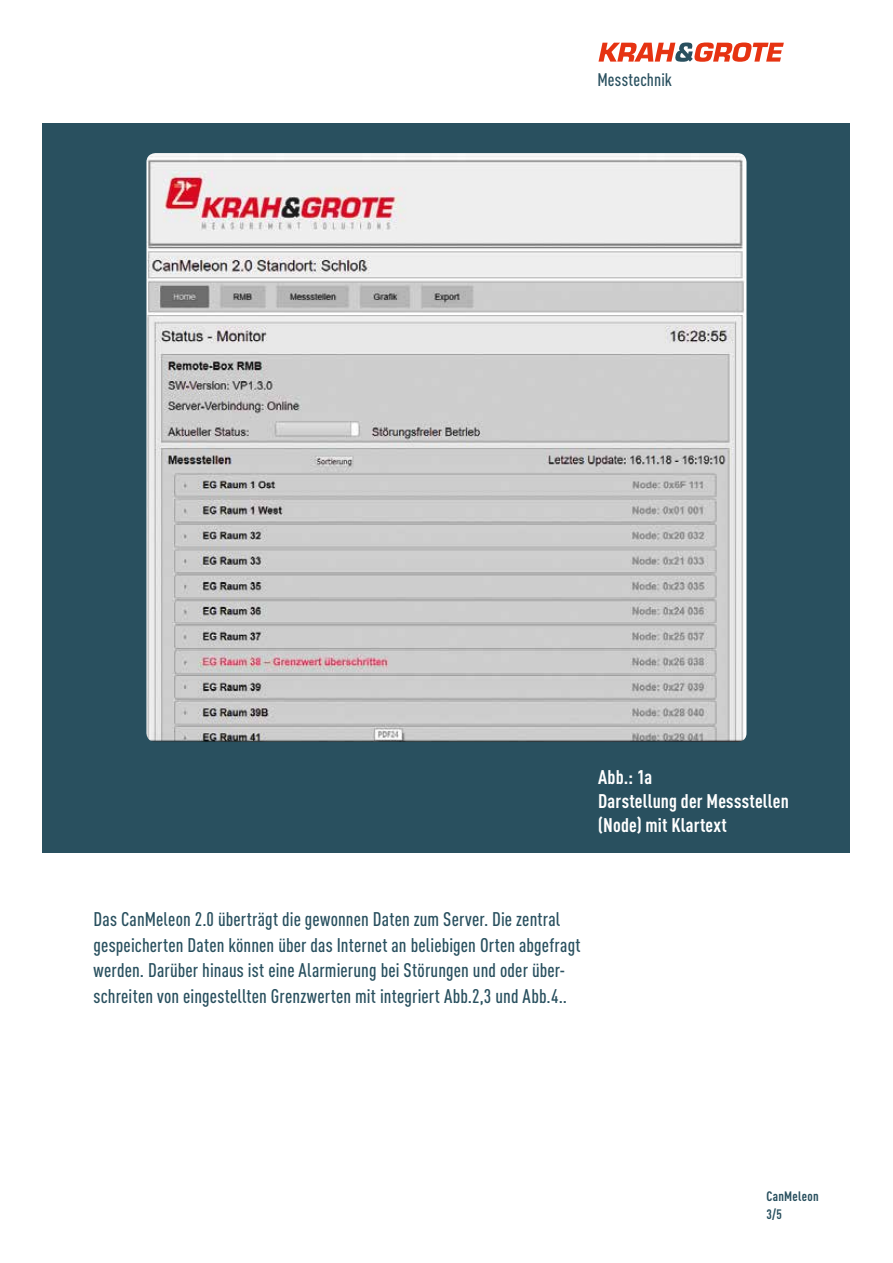
<style>
.page{position:relative;width:893px;height:1263px;background:#fff}
.page>*{position:absolute;margin:0;border:0;box-sizing:border-box;transform-origin:0 0}
.t1{font:500 19.5px/25.5px "DIN Cond";letter-spacing:.005em;color:#29505f}
.t2{font:700 19.5px/24px "DIN Cond";letter-spacing:.01em;color:#fff}
.t3{font:500 18px "DIN Cond";letter-spacing:.01em;color:#29505f}
.t4{font:700 13.5px/18px "DIN Cond";letter-spacing:.02em;color:#29505f}
</style>
<div class="page">
<div style="left:43px;top:123px;width:807px;height:730px;background:#29505f"></div>
<svg style="left:598px;top:43px;width:186px;height:19px"></svg>
<img style="left:146px;top:153px;width:600px;height:589px">
<p class="t3" style="left:597px;top:69px;width:76px">Messtechnik</p>
<p class="t2" style="left:598px;top:764px;width:192px">Abb.: 1a<br>Darstellung der Messstellen (Node) mit Klartext</p>
<p class="t1" style="left:94px;top:906px;width:489px">Das CanMeleon 2.0 überträgt die gewonnen Daten zum Server. Die zentral gespeicherten Daten können über das Internet an beliebigen Orten abgefragt werden. Darüber hinaus ist eine Alarmierung bei Störungen und oder über&shy;schreiten von eingestellten Grenzwerten mit integriert Abb.2,3 und Abb.4..</p>
<p class="t4" style="left:766px;top:1186px;width:54px">CanMeleon<br>3/5</p>
</div>
